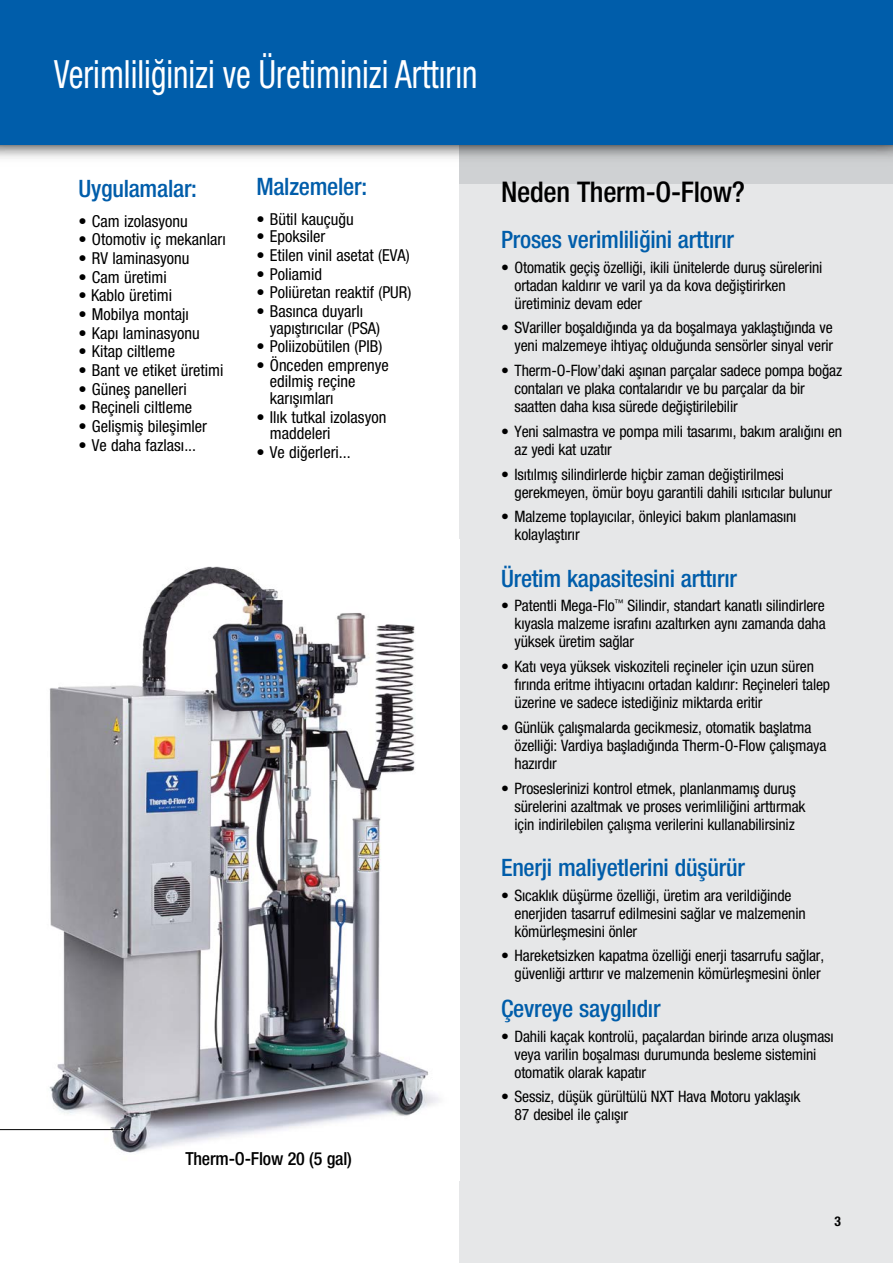
<style>
.page{position:relative;width:893px;height:1263px;background:#fff}
.page>*{position:absolute;margin:0;border:0;box-sizing:border-box;transform-origin:0 0}
.t1{font:condensed 39px "Helvetica Neue LTCE";color:#fff;scale:.85 1}
.t2{font:500 condensed 28.5px "Helvetica Neue LTCE";letter-spacing:-.01em;color:#000}
.t3{font:500 condensed 24px "Helvetica Neue LTCE";letter-spacing:-.01em;color:#005daa}
.t4{font:500 condensed 18px "Helvetica Neue LTCE";letter-spacing:-.01em;color:#000}
.t5{font:condensed 16.5px/16.5px "Helvetica Neue LTCE";color:#000}
.t6{font:condensed 15.75px/18px "Helvetica Neue LTCE";letter-spacing:-.01em;color:#000}
.t7{font:700 condensed 13.5px "Helvetica Neue LT Std";color:#000}
</style>
<div class="page">
<div style="left:459px;top:136px;width:434px;height:1127px;background:#e6e7e8"></div>
<div style="left:0;top:0;width:893px;height:145px;background:#005daa"></div>
<img style="left:14px;top:566px;width:425px;height:587px">
<svg style="left:120px;top:1127px;width:4px;height:4px"></svg>
<hr style="left:0;top:1129px;width:122px;height:1px;background:#000">
<h1 class="t1" style="left:54px;top:52px;width:500px">Verimliliğinizi ve Üretiminizi Arttırın</h1>
<h3 class="t3" style="left:78px;top:174px;width:120px">Uygulamalar:</h3>
<p class="t5" style="left:78px;top:213px;width:111px">• Cam izolasyonu</p>
<p class="t5" style="left:78px;top:231px;width:149px">• Otomotiv iç mekanları</p>
<p class="t5" style="left:78px;top:250px;width:112px">• RV laminasyonu</p>
<p class="t5" style="left:78px;top:269px;width:90px">• Cam üretimi</p>
<p class="t5" style="left:78px;top:287px;width:95px">• Kablo üretimi</p>
<p class="t5" style="left:78px;top:306px;width:112px">• Mobilya montajı</p>
<p class="t5" style="left:78px;top:325px;width:123px">• Kapı laminasyonu</p>
<p class="t5" style="left:78px;top:343px;width:98px">• Kitap ciltleme</p>
<p class="t5" style="left:78px;top:362px;width:147px">• Bant ve etiket üretimi</p>
<p class="t5" style="left:78px;top:380px;width:110px">• Güneş panelleri</p>
<p class="t5" style="left:78px;top:399px;width:115px">• Reçineli ciltleme</p>
<p class="t5" style="left:78px;top:418px;width:130px">• Gelişmiş bileşimler</p>
<p class="t5" style="left:78px;top:436px;width:119px">• Ve daha fazlası...</p>
<h3 class="t3" style="left:256px;top:172px;width:112px">Malzemeler:</h3>
<p class="t5" style="left:256px;top:211px;width:99px">• Bütil kauçuğu</p>
<p class="t5" style="left:256px;top:228px;width:71px">• Epoksiler</p>
<p class="t5" style="left:256px;top:247px;width:155px">• Etilen vinil asetat (EVA)</p>
<p class="t5" style="left:256px;top:266px;width:67px">• Poliamid</p>
<p class="t5" style="left:256px;top:284px;width:157px">• Poliüretan reaktif (PUR)</p>
<p class="t5" style="left:270px;top:303px;width:112px;text-indent:-13px">• Basınca duyarlı yapıştırıcılar (PSA)</p>
<p class="t5" style="left:256px;top:338px;width:128px">• Poliizobütilen (PIB)</p>
<p class="t5" style="left:270px;top:357px;width:120px;text-indent:-13px">• Önceden emprenye edilmiş reçine karışımları</p>
<p class="t5" style="left:270px;top:408px;width:118px;text-indent:-13px">• Ilık tutkal izolasyon maddeleri</p>
<p class="t5" style="left:256px;top:443px;width:96px">• Ve diğerleri...</p>
<p class="t4" style="left:185px;top:1148px;width:168px">Therm-O-Flow 20 (5 gal)</p>
<h2 class="t2" style="left:501px;top:175px;width:246px">Neden Therm-O-Flow?</h2>
<h3 class="t3" style="left:501px;top:225px;width:235px">Proses verimliliğini arttırır</h3>
<p class="t6" style="left:514px;top:258px;width:309px;text-indent:-13px">• Otomatik geçiş özelliği, ikili ünitelerde duruş sürelerini ortadan kaldırır ve varil ya da kova değiştirirken üretiminiz devam eder</p>
<p class="t6" style="left:501px;top:319px;width:334px;text-align:right">• SVariller boşaldığında ya da boşalmaya yaklaştığında ve yeni malzemeye ihtiyaç olduğunda sensörler sinyal verir</p>
<p class="t6" style="left:514px;top:361px;width:329px;text-indent:-13px">• Therm-O-Flow’daki aşınan parçalar sadece pompa boğaz contaları ve plaka contalarıdır ve bu parçalar da bir saatten daha kısa sürede değiştirilebilir</p>
<p class="t6" style="left:514px;top:422px;width:329px;text-indent:-13px">• Yeni salmastra ve pompa mili tasarımı, bakım aralığını en az yedi kat uzatır</p>
<p class="t6" style="left:514px;top:465px;width:319px;text-indent:-13px">• Isıtılmış silindirlerde hiçbir zaman değiştirilmesi gerekmeyen, ömür boyu garantili dahili ısıtıcılar bulunur</p>
<p class="t6" style="left:514px;top:508px;width:283px;text-indent:-13px">• Malzeme toplayıcılar, önleyici bakım planlamasını kolaylaştırır</p>
<h3 class="t3" style="left:501px;top:564px;width:237px">Üretim kapasitesini arttırır</h3>
<p class="t6" style="left:515px;top:597px;width:313px;text-align:justify;text-indent:-14px">• Patentli Mega-Flo<sup>™</sup> Silindir, standart kanatlı silindirlere kıyasla malzeme israfını azaltırken aynı zamanda daha yüksek üretim sağlar</p>
<p class="t6" style="left:515px;top:657px;width:317px;text-indent:-13px">• Katı veya yüksek viskoziteli reçineler için uzun süren fırında eritme ihtiyacını ortadan kaldırır: Reçineleri talep üzerine ve sadece istediğiniz miktarda eritir</p>
<p class="t6" style="left:515px;top:718px;width:313px;text-indent:-13px">• Günlük çalışmalarda gecikmesiz, otomatik başlatma özelliği: Vardiya başladığında Therm-O-Flow çalışmaya hazırdır</p>
<p class="t6" style="left:515px;top:779px;width:292px;text-indent:-13px">• Proseslerinizi kontrol etmek, planlanmamış duruş sürelerini azaltmak ve proses verimliliğini arttırmak için indirilebilen çalışma verilerini kullanabilirsiniz</p>
<h3 class="t3" style="left:501px;top:853px;width:245px">Enerji maliyetlerini düşürür</h3>
<p class="t6" style="left:514px;top:886px;width:293px;text-indent:-13px">• Sıcaklık düşürme özelliği, üretim ara verildiğinde enerjiden tasarruf edilmesini sağlar ve malzemenin kömürleşmesini önler</p>
<p class="t6" style="left:501px;top:947px;width:325px;text-align:right">• Hareketsizken kapatma özelliği enerji tasarrufu sağlar, güvenliği arttırır ve malzemenin kömürleşmesini önler</p>
<h3 class="t3" style="left:501px;top:994px;width:161px">Çevreye saygılıdır</h3>
<p class="t6" style="left:514px;top:1027px;width:321px;text-indent:-13px">• Dahili kaçak kontrolü, paçalardan birinde arıza oluşması veya varilin boşalması durumunda besleme sistemini otomatik olarak kapatır</p>
<p class="t6" style="left:514px;top:1088px;width:288px;text-indent:-13px">• Sessiz, düşük gürültülü NXT Hava Motoru yaklaşık<br>87 desibel ile çalışır</p>
<p class="t7" style="left:834px;top:1213px;width:8px">3</p>
</div>
